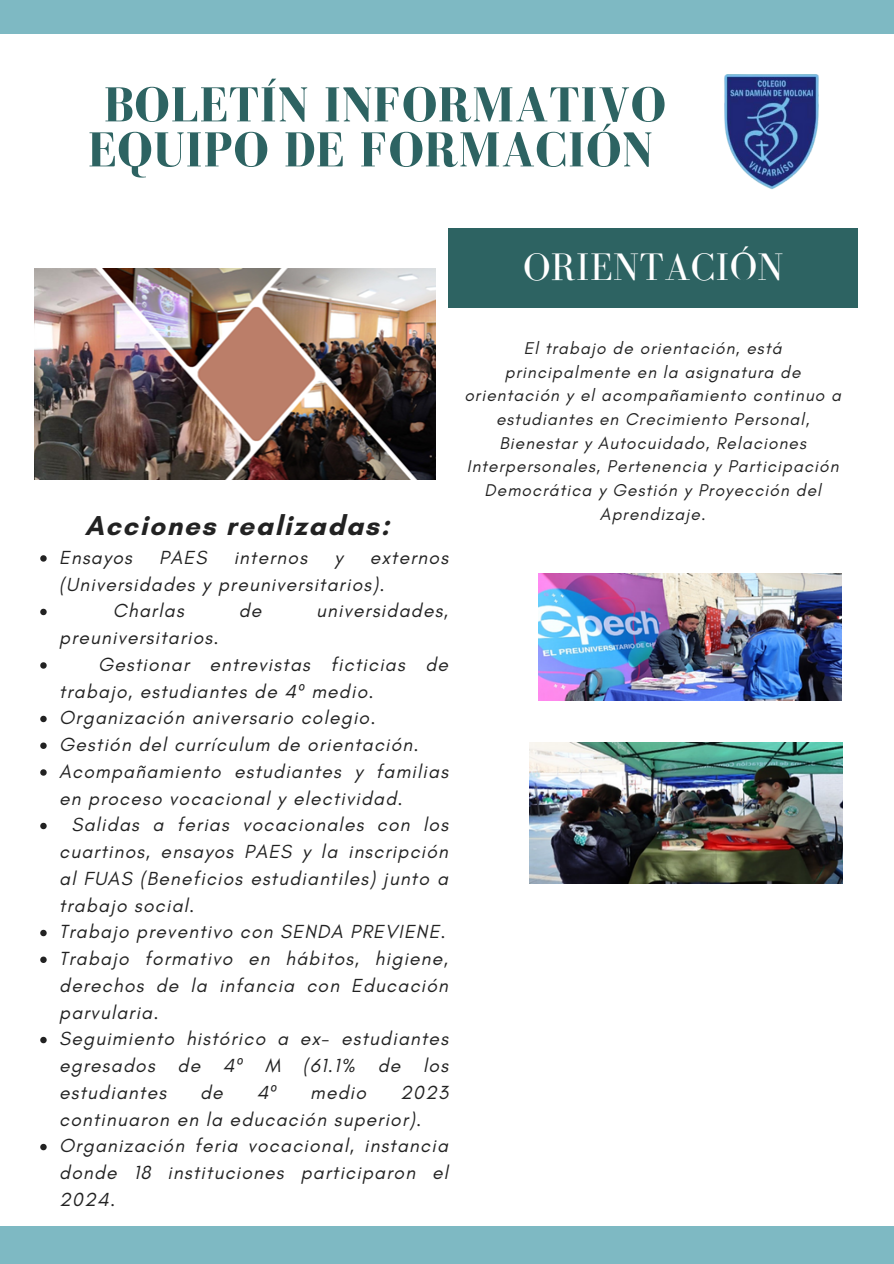
<style>
.page{position:relative;width:894px;height:1264px;background:#fff}
.page>*{position:absolute;margin:0;border:0;box-sizing:border-box;transform-origin:0 0}
.t1{font:700 50.4px/45px "Bodoni FLF";letter-spacing:.01em;color:#2d6362;text-align:center}
.t2{font:39.45px "Bodoni FLF";letter-spacing:.01em;color:#fff}
.t3{font:700 27.9px "Glacial Indifference";letter-spacing:.06em;color:#222}
.t4{font:italic 19.35px/26.7px "Glacial Indifference";letter-spacing:.06em;color:#222}
.t5{font:italic 17.4px/23.7px "Glacial Indifference";letter-spacing:.06em;color:#222;text-align:center}
.s1{font-family:"Noto Sans"}
</style>
<div class="page">
<div style="left:0;top:1225px;width:893px;height:38px;background:#7eb9c3"></div>
<div style="left:0;top:0;width:893px;height:33px;background:#7eb9c3"></div>
<div style="left:448px;top:229px;width:409px;height:78px;background:#2d6362"></div>
<img style="left:724px;top:75px;width:94px;height:114px">
<img style="left:34px;top:268px;width:401px;height:211px">
<img style="left:538px;top:573px;width:303px;height:127px">
<img style="left:529px;top:742px;width:313px;height:141px">
<svg style="left:40px;top:555px;width:7px;height:6px"></svg>
<svg style="left:40px;top:608px;width:7px;height:7px"></svg>
<svg style="left:40px;top:662px;width:7px;height:6px"></svg>
<svg style="left:40px;top:715px;width:7px;height:7px"></svg>
<svg style="left:40px;top:742px;width:7px;height:7px"></svg>
<svg style="left:40px;top:769px;width:7px;height:6px"></svg>
<svg style="left:40px;top:822px;width:7px;height:7px"></svg>
<svg style="left:40px;top:929px;width:7px;height:7px"></svg>
<svg style="left:40px;top:956px;width:7px;height:7px"></svg>
<svg style="left:40px;top:1036px;width:7px;height:7px"></svg>
<svg style="left:40px;top:1143px;width:7px;height:7px"></svg>
<p class="t1" style="left:88px;top:82px;width:579px">BOLETÍN INFORMATIVO<br>EQUIPO DE FORMACIÓN</p>
<p class="t2" style="left:523px;top:245px;width:262px">ORIENTACIÓN</p>
<p class="t3" style="left:85px;top:508px;width:306px">Acciones realizadas:</p>
<p class="t4" style="left:59px;top:543px;width:74px">Ensayos</p>
<p class="t4" style="left:159px;top:543px;width:49px">PAES</p>
<p class="t4" style="left:234px;top:543px;width:75px">internos</p>
<p class="t4" style="left:334px;top:543px;width:10px">y</p>
<p class="t4" style="left:59px;top:543px;width:390px;text-indent:310px">externos (Universidades y preuniversitarios).</p>
<h3 class="t4" style="left:113px;top:597px;width:72px">Charlas</h3>
<h3 class="t4" style="left:238px;top:597px;width:24px">de</h3>
<h3 class="t4" style="left:316px;top:597px;width:133px">universidades,</h3>
<h3 class="t4" style="left:59px;top:624px;width:161px">preuniversitarios.</h3>
<p class="t4" style="left:59px;top:650px;width:390px;text-indent:39px">Gestionar entrevistas ficticias de trabajo, estudiantes de 4<span class="s1">º</span> medio.</p>
<p class="t4" style="left:59px;top:704px;width:318px">Organización aniversario colegio.</p>
<p class="t4" style="left:59px;top:731px;width:361px">Gestión del currículum de orientación.</p>
<p class="t4" style="left:59px;top:757px;width:390px">Acompañamiento estudiantes y familias en proceso vocacional y electividad.</p>
<p class="t4" style="left:59px;top:811px;width:390px;text-align:justify;text-indent:12px">Salidas a ferias vocacionales con los cuartinos, ensayos PAES y la inscripción al FUAS (Beneficios estudiantiles) junto a trabajo social.</p>
<p class="t4" style="left:59px;top:918px;width:388px">Trabajo preventivo con SENDA PREVIENE.</p>
<p class="t4" style="left:59px;top:945px;width:390px;text-align:justify">Trabajo formativo en hábitos, higiene, derechos de la infancia con Educación parvularia.</p>
<p class="t4" style="left:59px;top:1025px;width:390px;text-align:justify">Seguimiento histórico a ex- estudiantes egresados de 4<span class="s1">º</span> M (61.1% de los estudiantes</p>
<p class="t4" style="left:200px;top:1078px;width:24px">de</p>
<p class="t4" style="left:257px;top:1078px;width:21px">4<span class="s1">º</span></p>
<p class="t4" style="left:310px;top:1078px;width:57px">medio</p>
<p class="t4" style="left:59px;top:1078px;width:390px;text-indent:341px">2023 continuaron en la educación superior).</p>
<p class="t4" style="left:59px;top:1132px;width:390px;text-align:justify">Organización feria vocacional, instancia donde 18 instituciones participaron el 2024.</p>
<h1 class="t5" style="left:464px;top:336px;width:378px">El trabajo de orientación, está principalmente en la asignatura de orientación y el acompañamiento continuo a estudiantes en Crecimiento Personal, Bienestar y Autocuidado, Relaciones Interpersonales, Pertenencia y Participación Democrática y Gestión y Proyección del Aprendizaje.</h1>
</div>
